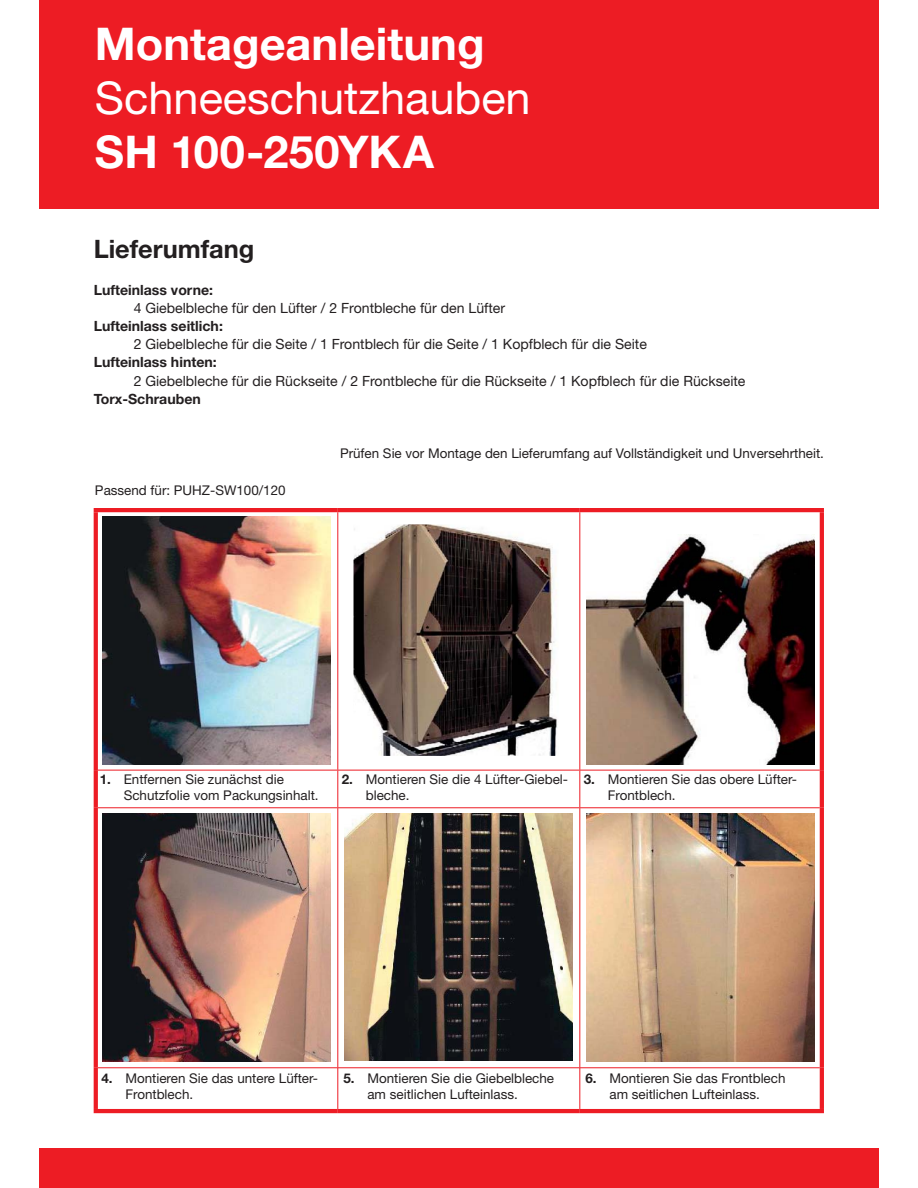
<style>
.page{position:relative;width:918px;height:1188px;background:#fff}
.page>*{position:absolute;margin:0;border:0;box-sizing:border-box;transform-origin:0 0}
.t1{font:700 45.15px "Helvetica Neue LT Pro";color:#fff}
.t2{font:45.15px "Helvetica Neue LT Pro";color:#fff}
.t3{font:700 25.35px "Helvetica Neue LT Pro";color:#231f20}
.t4{font:14.1px "Helvetica Neue LT Pro";color:#231f20}
.t5{font:700 14.1px "Helvetica Neue LT Pro";color:#231f20}
.t6{font:13.35px/16px "Helvetica Neue LT Pro";color:#231f20}
.s1{font-weight:700}
</style>
<div class="page">
<div style="left:39px;top:0;width:840px;height:208px;background:#ed1c24"></div>
<svg style="left:98px;top:512px;width:722px;height:556px"></svg>
<hr style="left:94px;top:508px;width:244px;height:4px;background:#ed1c24">
<svg style="left:94px;top:512px;width:4px;height:258px"></svg>
<hr style="left:338px;top:508px;width:242px;height:4px;background:#ed1c24">
<hr style="left:580px;top:508px;width:244px;height:4px;background:#ed1c24">
<hr style="left:820px;top:512px;width:4px;height:258px;background:#ed1c24">
<svg style="left:94px;top:770px;width:4px;height:38px"></svg>
<hr style="left:820px;top:770px;width:4px;height:38px;background:#ed1c24">
<svg style="left:94px;top:808px;width:4px;height:260px"></svg>
<hr style="left:820px;top:808px;width:4px;height:260px;background:#ed1c24">
<svg style="left:94px;top:1068px;width:4px;height:41px"></svg>
<hr style="left:820px;top:1068px;width:4px;height:41px;background:#ed1c24">
<hr style="left:94px;top:1109px;width:244px;height:4px;background:#ed1c24">
<hr style="left:338px;top:1109px;width:242px;height:4px;background:#ed1c24">
<hr style="left:580px;top:1109px;width:244px;height:4px;background:#ed1c24">
<hr style="left:337px;top:512px;width:1px;height:258px;background:#ed1c24">
<hr style="left:579px;top:512px;width:1px;height:258px;background:#ed1c24">
<hr style="left:337px;top:770px;width:1px;height:37px;background:#ed1c24">
<hr style="left:579px;top:770px;width:1px;height:37px;background:#ed1c24">
<hr style="left:337px;top:808px;width:1px;height:260px;background:#ed1c24">
<hr style="left:579px;top:808px;width:1px;height:260px;background:#ed1c24">
<hr style="left:98px;top:770px;width:240px;height:1px;background:#ed1c24">
<hr style="left:338px;top:770px;width:242px;height:1px;background:#ed1c24">
<hr style="left:580px;top:770px;width:240px;height:1px;background:#ed1c24">
<hr style="left:98px;top:807px;width:240px;height:1px;background:#ed1c24">
<hr style="left:338px;top:807px;width:242px;height:1px;background:#ed1c24">
<hr style="left:580px;top:807px;width:240px;height:1px;background:#ed1c24">
<hr style="left:98px;top:1068px;width:240px;height:1px;background:#ed1c24">
<hr style="left:338px;top:1068px;width:242px;height:1px;background:#ed1c24">
<hr style="left:580px;top:1068px;width:240px;height:1px;background:#ed1c24">
<hr style="left:337px;top:1068px;width:1px;height:41px;background:#ed1c24">
<hr style="left:579px;top:1068px;width:1px;height:41px;background:#ed1c24">
<img style="left:103px;top:516px;width:228px;height:248px">
<img style="left:354px;top:525px;width:209px;height:230px">
<svg style="left:587px;top:516px;width:228px;height:248px"></svg>
<img style="left:103px;top:813px;width:228px;height:248px">
<img style="left:345px;top:813px;width:228px;height:248px">
<img style="left:587px;top:813px;width:228px;height:248px">
<div style="left:39px;top:1148px;width:840px;height:40px;background:#ed1c24"></div>
<h1 class="t1" style="left:95px;top:18px;width:391px">Montageanleitung</h1>
<h1 class="t2" style="left:95px;top:82px;width:437px">Schneeschutzhauben</h1>
<h1 class="t1" style="left:95px;top:126px;width:340px">SH 100-250YKA</h1>
<h2 class="t3" style="left:94px;top:235px;width:162px">Lieferumfang</h2>
<p class="t5" style="left:94px;top:282px;width:121px">Lufteinlass vorne:</p>
<p class="t4" style="left:134px;top:303px;width:373px">4 Giebelbleche für den Lüfter / 2 Frontbleche für den Lüfter</p>
<p class="t5" style="left:94px;top:318px;width:131px">Lufteinlass seitlich:</p>
<p class="t4" style="left:134px;top:339px;width:515px">2 Giebelbleche für die Seite / 1 Frontblech für die Seite / 1 Kopfblech für die Seite</p>
<p class="t5" style="left:94px;top:354px;width:125px">Lufteinlass hinten:</p>
<p class="t4" style="left:134px;top:376px;width:613px">2 Giebelbleche für die Rückseite / 2 Frontbleche für die Rückseite / 1 Kopfblech für die Rückseite</p>
<p class="t5" style="left:94px;top:391px;width:109px">Torx-Schrauben</p>
<p class="t6" style="left:95px;top:483px;width:192px">Passend für: PUHZ-SW100/120</p>
<p class="t6" style="left:340px;top:447px;width:485px">Prüfen Sie vor Montage den Lieferumfang auf Vollständigkeit und Unversehrtheit.</p>
<p class="t6" style="left:124px;top:772px;width:196px;text-indent:-24px"><span class="s1">1.</span> Entfernen Sie zunächst die<br>Schutzfolie vom Packungsinhalt.</p>
<p class="t6" style="left:366px;top:772px;width:204px;text-indent:-24px"><span class="s1">2.</span> Montieren Sie die 4 Lüfter-Giebel&shy;bleche.</p>
<p class="t6" style="left:608px;top:772px;width:191px;text-indent:-24px"><span class="s1">3.</span> Montieren Sie das obere Lüfter-<br>Frontblech.</p>
<p class="t6" style="left:125px;top:1071px;width:194px;text-indent:-24px"><span class="s1">4.</span> Montieren Sie das untere Lüfter-<br>Frontblech.</p>
<p class="t6" style="left:367px;top:1071px;width:188px;text-indent:-24px"><span class="s1">5.</span> Montieren Sie die Giebelbleche am seitlichen Lufteinlass.</p>
<p class="t6" style="left:585px;top:1071px;width:202px;text-align:center"><span class="s1">6.</span> Montieren Sie das Frontblech am seitlichen Lufteinlass.</p>
</div>
